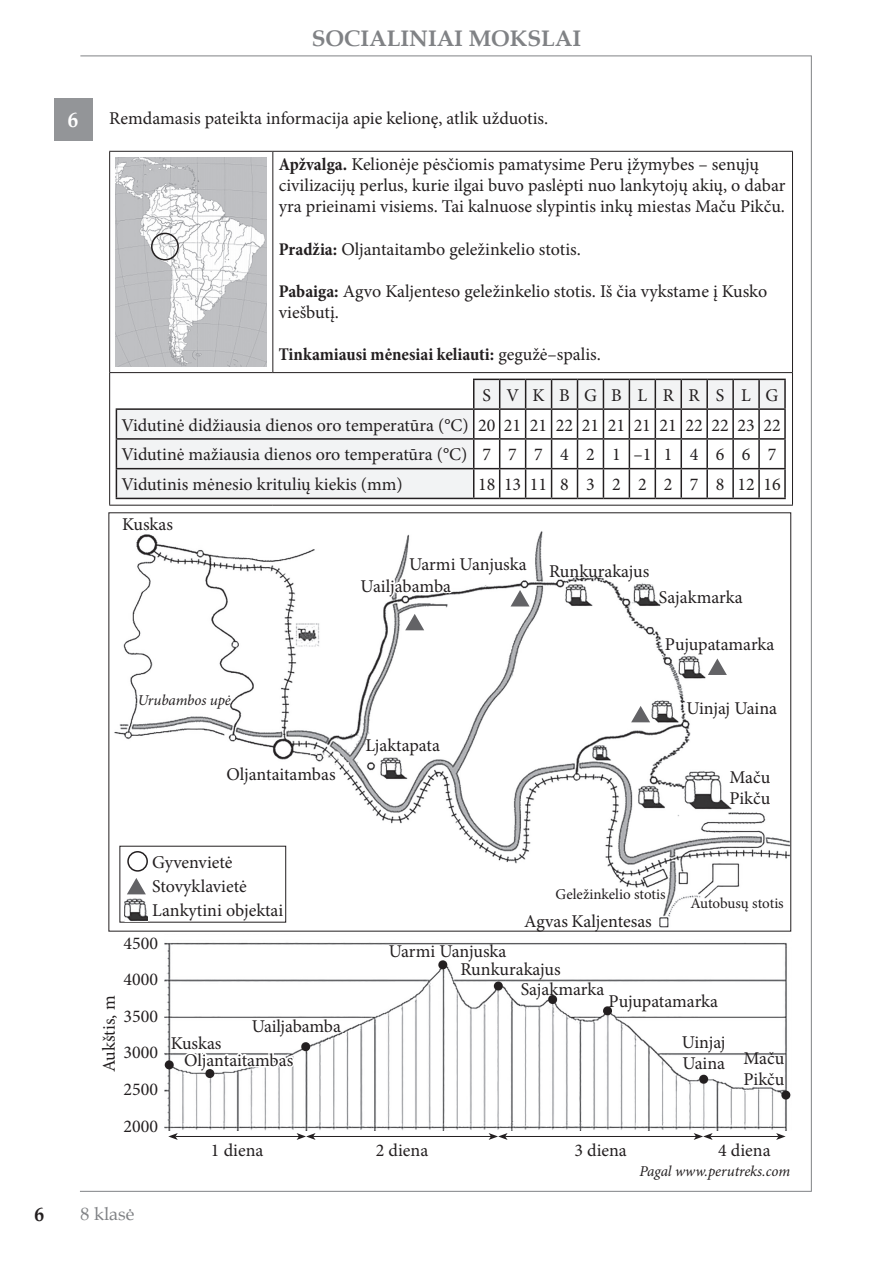
<style>
.page{position:relative;width:893px;height:1263px;background:#fff}
.page>*{position:absolute;margin:0;border:0;box-sizing:border-box;transform-origin:0 0}
.t1{font:700 22.5px "Book Antiqua";color:#808285}
.t2{font:700 21px "Book Antiqua";color:#fff}
.t3{font:700 19.5px "Book Antiqua";color:#231f20}
.t4{font:18px/21px "Minion Pro";color:#231f20}
.t5{font:700 condensed 18px "Minion Pro";color:#231f20}
.t6{font:18px "Book Antiqua";color:#808285}
.t7{font:italic 15px "Minion Pro";letter-spacing:-.01em;color:#231f20}
.t8{font:15px "Minion Pro";letter-spacing:-.005em;color:#231f20}
.s1{font-weight:700;font-stretch:condensed}
.s2{font-weight:400;font-stretch:normal}
</style>
<div class="page">
<hr style="left:80px;top:56px;width:731px;height:1px;background:#808285">
<hr style="left:811px;top:56px;width:1px;height:1136px;background:#808285">
<hr style="left:80px;top:1191px;width:731px;height:1px;background:#808285">
<div style="left:54px;top:98px;width:38px;height:42px;background:#939598"></div>
<hr style="left:109px;top:151px;width:164px;height:1px;background:#231f20">
<hr style="left:109px;top:152px;width:1px;height:220px;background:#231f20">
<hr style="left:273px;top:151px;width:520px;height:1px;background:#231f20">
<hr style="left:272px;top:152px;width:1px;height:220px;background:#231f20">
<hr style="left:792px;top:152px;width:1px;height:220px;background:#231f20">
<hr style="left:109px;top:372px;width:164px;height:1px;background:#231f20">
<hr style="left:109px;top:373px;width:1px;height:132px;background:#231f20">
<hr style="left:273px;top:372px;width:520px;height:1px;background:#231f20">
<hr style="left:792px;top:373px;width:1px;height:132px;background:#231f20">
<hr style="left:109px;top:505px;width:164px;height:1px;background:#231f20">
<hr style="left:273px;top:505px;width:520px;height:1px;background:#231f20">
<img style="left:116px;top:157px;width:151px;height:210px">
<div style="left:151px;top:233px;width:28px;height:27px;border:2px solid #231f20;border-radius:50%"></div>
<svg style="left:116px;top:379px;width:670px;height:120px"></svg>
<img style="left:165px;top:942px;width:626px;height:188px">
<hr style="left:175px;top:1136px;width:124px;height:1px;background:#231f20">
<svg style="left:168px;top:1133px;width:10px;height:7px"></svg>
<hr style="left:313px;top:1136px;width:178px;height:1px;background:#231f20">
<svg style="left:297px;top:1133px;width:19px;height:7px"></svg>
<hr style="left:505px;top:1136px;width:191px;height:1px;background:#231f20">
<svg style="left:489px;top:1133px;width:19px;height:7px"></svg>
<hr style="left:710px;top:1136px;width:68px;height:1px;background:#231f20">
<svg style="left:694px;top:1133px;width:19px;height:7px"></svg>
<svg style="left:776px;top:1133px;width:10px;height:7px"></svg>
<svg style="left:182px;top:1043px;width:114px;height:30px"></svg>
<img style="left:114px;top:531px;width:675px;height:397px">
<svg style="left:358px;top:569px;width:97px;height:30px"></svg>
<svg style="left:405px;top:614px;width:19px;height:16px"></svg>
<svg style="left:511px;top:590px;width:19px;height:16px"></svg>
<svg style="left:708px;top:658px;width:19px;height:17px"></svg>
<svg style="left:631px;top:706px;width:19px;height:16px"></svg>
<svg style="left:127px;top:878px;width:19px;height:16px"></svg>
<img style="left:125px;top:898px;width:23px;height:23px">
<div style="left:127px;top:851px;width:21px;height:21px;border:2px solid #231f20;border-radius:50%"></div>
<p class="t1" style="left:312px;top:23px;width:271px">SOCIALINIAI MOKSLAI</p>
<p class="t2" style="left:68px;top:105px;width:12px">6</p>
<p class="t4" style="left:109px;top:107px;width:440px">Remdamasis pateikta informacija apie kelionę, atlik užduotis.</p>
<p class="t4" style="left:279px;top:154px;width:508px"><span class="s1">Apžvalga.</span> Kelionėje pėsčiomis pamatysime Peru įžymybes – senųjų civilizacijų perlus, kurie ilgai buvo paslėpti nuo lankytojų akių, o dabar yra prieinami visiems. Tai kalnuose slypintis inkų miestas Maču Pikču.</p>
<p class="t4" style="left:279px;top:238px;width:304px"><span class="s1">Pradžia:</span> Oljantaitambo geležinkelio stotis.</p>
<p class="t4" style="left:279px;top:281px;width:490px"><span class="s1">Pabaiga:</span> Agvo Kaljenteso geležinkelio stotis. Iš čia vykstame į Kusko viešbutį.</p>
<p class="t5" style="left:279px;top:342px;width:324px">Tinkamiausi mėnesiai keliauti: <span class="s2">gegužė–spalis.</span></p>
<p class="t4" style="left:121px;top:380px;width:661px;line-height:29.7px;text-indent:361px">SVKBGBLRRS LG Vidutinė didžiausia dienos oro temperatūra (°C) 20 21 21 22 21 21 21 21 22 22 23 22<br>Vidutinė mažiausia dienos oro temperatūra (°C) 7 7 7 4 2 1 –1 1 4 6 6 7<br>Vidutinis mėnesio kritulių kiekis (mm)</p>
<p class="t4" style="left:478px;top:474px;width:304px">181311 8 3 2 2 2 7 8 1216</p>
<p class="t4" style="left:122px;top:513px;width:52px">Kuskas</p>
<p class="t7" style="left:138px;top:690px;width:95px">Urubambos upė</p>
<p class="t4" style="left:226px;top:763px;width:111px">Oljantaitambas</p>
<p class="t4" style="left:409px;top:554px;width:119px">Uarmi Uanjuska</p>
<p class="t4" style="left:361px;top:575px;width:92px">Uailjabamba</p>
<p class="t4" style="left:366px;top:735px;width:76px">Ljaktapata</p>
<p class="t4" style="left:549px;top:560px;width:102px">Runkurakajus</p>
<p class="t4" style="left:659px;top:587px;width:85px">Sajakmarka</p>
<p class="t4" style="left:665px;top:634px;width:111px">Pujupatamarka</p>
<p class="t4" style="left:687px;top:698px;width:92px">Uinjaj Uaina</p>
<p class="t4" style="left:729px;top:767px;width:42px">Maču<br>Pikču</p>
<p class="t4" style="left:152px;top:850px;width:133px;line-height:24px">Gyvenvietė<br>Stovyklavietė<br>Lankytini objektai</p>
<p class="t4" style="left:123px;top:932px;width:36px">4500</p>
<p class="t4" style="left:123px;top:969px;width:36px">4000</p>
<p class="t4" style="left:99px;top:1072px;width:78px;rotate:-90deg">Aukštis, m</p>
<p class="t4" style="left:123px;top:1006px;width:36px">3500</p>
<p class="t4" style="left:123px;top:1042px;width:36px">3000</p>
<p class="t4" style="left:123px;top:1079px;width:36px">2500</p>
<p class="t4" style="left:123px;top:1116px;width:36px">2000</p>
<p class="t4" style="left:171px;top:1033px;width:52px">Kuskas</p>
<p class="t4" style="left:252px;top:1016px;width:91px">Uailjabamba</p>
<p class="t4" style="left:184px;top:1049px;width:111px">Oljantaitambas</p>
<p class="t8" style="left:556px;top:884px;width:112px">Geležinkelio stotis</p>
<p class="t4" style="left:524px;top:910px;width:129px">Agvas Kaljentesas</p>
<p class="t8" style="left:690px;top:893px;width:95px">Autobusų stotis</p>
<p class="t4" style="left:389px;top:941px;width:119px">Uarmi Uanjuska</p>
<p class="t4" style="left:521px;top:959px;width:85px;line-height:20.4px;text-indent:-60px">Runkurakajus<br>Sajakmarka</p>
<p class="t4" style="left:609px;top:991px;width:111px">Pujupatamarka</p>
<p class="t4" style="left:682px;top:1032px;width:104px">Uinjaj<br>Uaina Maču</p>
<p class="t4" style="left:743px;top:1069px;width:42px">Pikču</p>
<p class="t4" style="left:211px;top:1139px;width:54px">1 diena</p>
<p class="t4" style="left:376px;top:1139px;width:54px">2 diena</p>
<p class="t4" style="left:574px;top:1139px;width:54px">3 diena</p>
<p class="t4" style="left:718px;top:1139px;width:54px">4 diena</p>
<p class="t3" style="left:35px;top:1201px;width:11px">6</p>
<p class="t6" style="left:81px;top:1201px;width:55px">8 klasė</p>
<p class="t7" style="left:639px;top:1161px;width:152px">Pagal www.perutreks.com</p>
</div>
